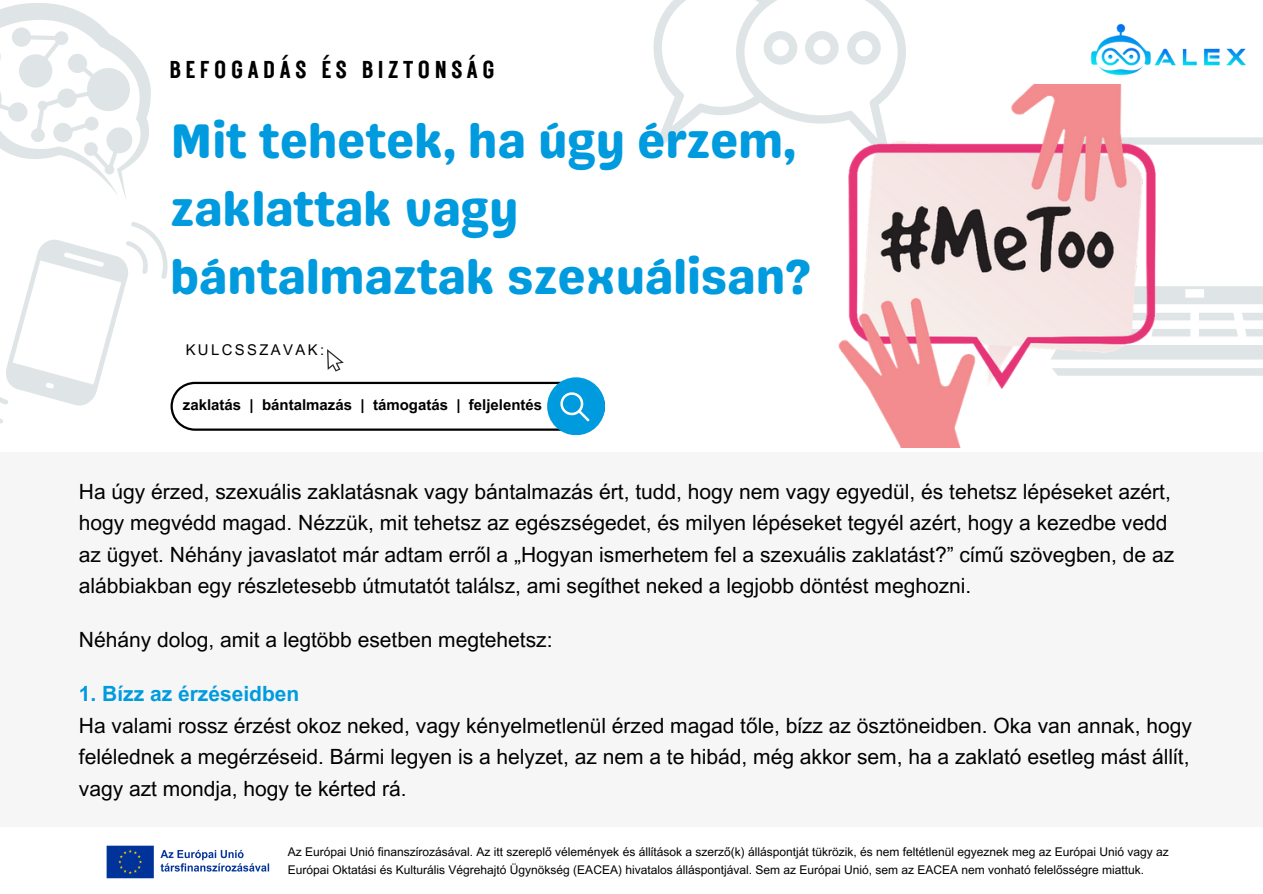
<style>
.page{position:relative;width:1263px;height:894px;background:#fff}
.page>*{position:absolute;margin:0;border:0;box-sizing:border-box;transform-origin:0 0}
.t1{font:48.45px/67.5px "Genty Sans";color:#009bde}
.t2{font:24.45px "Rustic Printed";letter-spacing:.16em;color:#000}
.t3{font:21px/31.5px "Arial MT Pro";color:#000}
.t4{font:700 15px "Arial MT Pro";color:#000}
.t5{font:14.85px "Arial MT Pro";letter-spacing:.16em;color:#000}
.t6{font:12px/18px "Arial MT Pro";color:#000}
.s1{font-weight:700;color:#009bde}
</style>
<div class="page">
<svg style="left:1182px;top:368px;width:81px;height:7px"></svg>
<svg style="left:1182px;top:313px;width:81px;height:46px"></svg>
<svg style="left:1182px;top:286px;width:81px;height:18px"></svg>
<svg style="left:0;top:3px;width:151px;height:196px"></svg>
<div style="left:0;top:452px;width:1263px;height:374px;background:#f6f6f6"></div>
<svg style="left:653px;top:0;width:252px;height:145px"></svg>
<img style="left:1060px;top:23px;width:203px;height:122px">
<div style="left:547px;top:377px;width:58px;height:58px;background:#009bde;border-radius:50%"></div>
<svg style="left:0;top:222px;width:605px;height:208px"></svg>
<img style="left:819px;top:85px;width:363px;height:362px">
<img style="left:106px;top:845px;width:164px;height:34px">
<p class="t2" style="left:169px;top:53px;width:327px">BEFOGADÁS ÉS BIZTONSÁG</p>
<p class="t1" style="left:170px;top:108px;width:642px">Mit tehetek, ha úgy érzem, zaklattak vagy bántalmaztak szexuálisan?</p>
<h1 class="t5" style="left:186px;top:344px;width:140px">KULCSSZAVAK:</h1>
<h2 class="t4" style="left:183px;top:398px;width:361px">zaklatás | bántalmazás | támogatás | feljelentés</h2>
<p class="t3" style="left:79px;top:478px;width:1097px">Ha úgy érzed, szexuális zaklatásnak vagy bántalmazás ért, tudd, hogy nem vagy egyedül, és tehetsz lépéseket azért, hogy megvédd magad. Nézzük, mit tehetsz az egészségedet, és milyen lépéseket tegyél azért, hogy a kezedbe vedd az ügyet. Néhány javaslatot már adtam erről a „Hogyan ismerhetem fel a szexuális zaklatást?” című szövegben, de az alábbiakban egy részletesebb útmutatót találsz, ami segíthet neked a legjobb döntést meghozni.</p>
<p class="t3" style="left:79px;top:626px;width:475px">Néhány dolog, amit a legtöbb esetben megtehetsz:</p>
<p class="t3" style="left:79px;top:680px;width:1114px"><span class="s1">1. Bízz az érzéseidben<br></span>Ha valami rossz érzést okoz neked, vagy kényelmetlenül érzed magad tőle, bízz az ösztöneidben. Oka van annak, hogy felélednek a megérzéseid. Bármi legyen is a helyzet, az nem a te hibád, még akkor sem, ha a zaklató esetleg mást állít, vagy azt mondja, hogy te kérted rá.</p>
<p class="t6" style="left:288px;top:844px;width:883px">Az Európai Unió finanszírozásával. Az itt szereplő vélemények és állítások a szerző(k) álláspontját tükrözik, és nem feltétlenül egyeznek meg az Európai Unió vagy az<br>Európai Oktatási és Kulturális Végrehajtó Ügynökség (EACEA) hivatalos álláspontjával. Sem az Európai Unió, sem az EACEA nem vonható felelősségre miattuk.</p>
</div>
